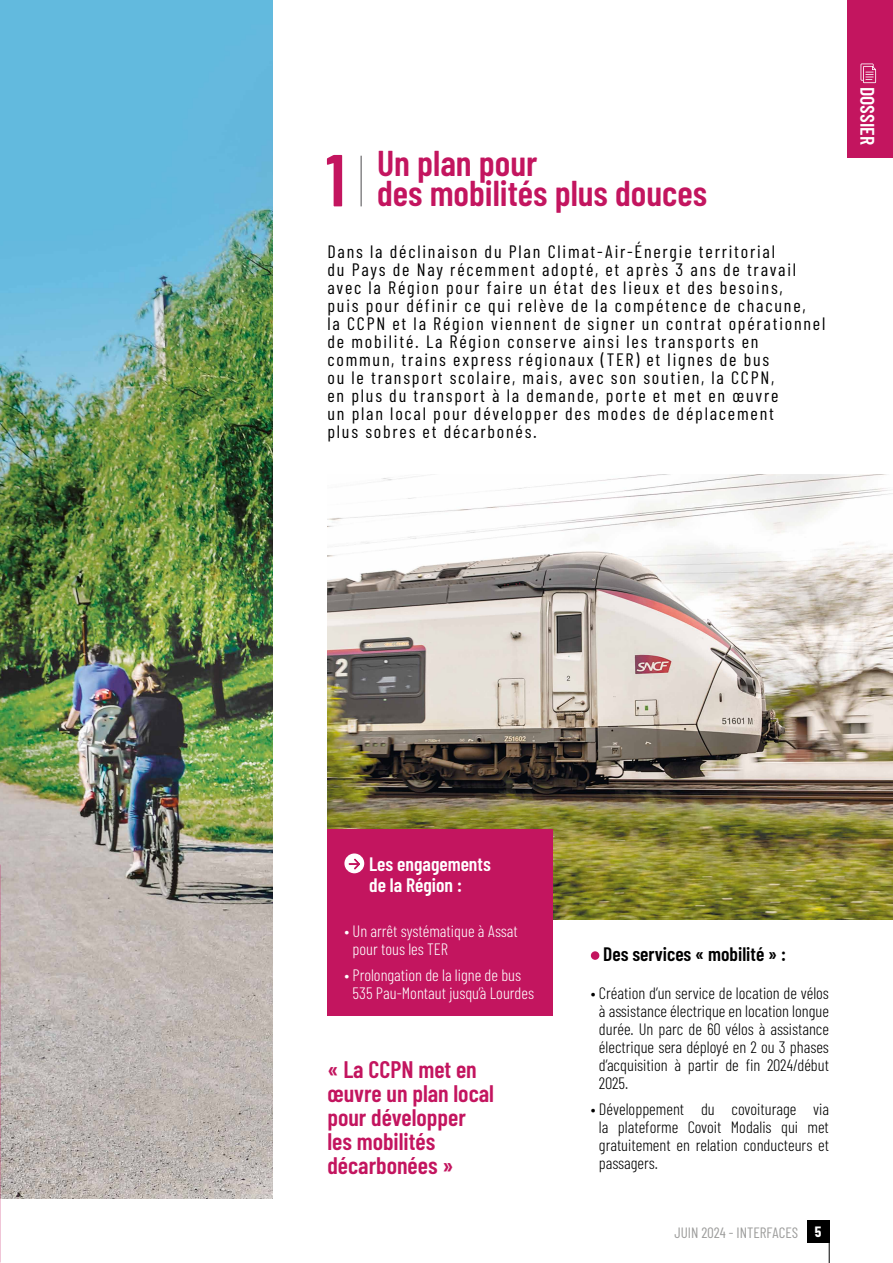
<style>
.page{position:relative;width:893px;height:1263px;background:#fff}
.page>*{position:absolute;margin:0;border:0;box-sizing:border-box;transform-origin:0 0}
.t1{font:600 36px/30px "Barlow Condensed";color:#c3155f}
.t2{font:600 24px/24px "Barlow Condensed";color:#c3155f}
.t3{font:600 19.65px "Barlow Condensed";color:#fff}
.t4{font:600 19.5px/21px "Barlow Condensed";color:#fff}
.t5{font:600 19.5px "Barlow Condensed";color:#000}
.t6{font:18px/18px "Barlow Condensed";letter-spacing:.1em;color:#000}
.t7{font:300 16.5px/18px "Barlow Condensed";color:#000;text-align:justify}
.t8{font:300 16.5px/18px "Barlow Condensed";color:#fff}
.t9{font:15px "Barlow Condensed";color:#9d9d9c}
.s1{font-size:73.5px}
.s2{font-weight:700;color:#fff}
</style>
<div class="page">
<hr style="left:829px;top:1222px;width:1px;height:41px;background:#000">
<div style="left:807px;top:1220px;width:22px;height:23px;background:#000"></div>
<img style="left:0;top:0;width:272px;height:1198px">
<div style="left:848px;top:0;width:45px;height:157px;background:#c3155f"></div>
<svg style="left:860px;top:63px;width:16px;height:20px"></svg>
<hr style="left:361px;top:156px;width:1px;height:50px;background:#4b4a4d">
<img style="left:327px;top:474px;width:566px;height:446px">
<div style="left:591px;top:951px;width:8px;height:9px;background:#c3155f;border-radius:50%"></div>
<div style="left:327px;top:829px;width:226px;height:187px;background:#c3155f"></div>
<div style="left:344px;top:853px;width:20px;height:20px;background:#fff;border-radius:50%"></div>
<h1 class="t1" style="left:377px;top:148px;width:331px;text-indent:-51px"><span class="s1">1</span> Un plan pour<br>des mobilités plus douces</h1>
<p class="t6" style="left:327px;top:242px;width:499px">Dans la déclinaison du Plan Climat-Air-Énergie territorial<br>du Pays de Nay récemment adopté, et après 3 ans de travail avec la Région pour faire un état des lieux et des besoins,<br>puis pour définir ce qui relève de la compétence de chacune,<br>la CCPN et la Région viennent de signer un contrat opérationnel de mobilité. La Région conserve ainsi les transports en commun, trains express régionaux (TER) et lignes de bus<br>ou le transport scolaire, mais, avec son soutien, la CCPN,<br>en plus du transport à la demande, porte et met en œuvre<br>un plan local pour développer des modes de déplacement<br>plus sobres et décarbonés.</p>
<p class="t3" style="left:880px;top:87px;width:59px;rotate:90deg">DOSSIER</p>
<p class="t4" style="left:369px;top:853px;width:123px">Les engagements de la Région :</p>
<p class="t8" style="left:353px;top:921px;width:167px;text-indent:-8px">• Un arrêt systématique à Assat pour tous les TER</p>
<p class="t8" style="left:353px;top:966px;width:183px;text-indent:-8px">• Prolongation de la ligne de bus<br>535 Pau‑Montaut jusqu’à Lourdes</p>
<h2 class="t2" style="left:327px;top:1056px;width:168px">« La CCPN met en œuvre un plan local pour développer les mobilités décarbonées »</h2>
<p class="t5" style="left:603px;top:942px;width:184px">Des services « mobilité » :</p>
<p class="t7" style="left:599px;top:983px;width:232px;text-indent:-8px">• Création d’un service de location de vélos à assistance électrique en location longue durée. Un parc de 60 vélos à assistance électrique sera déployé en 2 ou 3 phases d’acquisition à partir de fin 2024/début 2025.</p>
<p class="t7" style="left:599px;top:1100px;width:231px;text-indent:-8px">• Développement du covoiturage via la plateforme Covoit Modalis qui met gratuitement en relation conducteurs et passagers.</p>
<p class="t9" style="left:674px;top:1223px;width:149px">JUIN 2024 - INTERFACES <span class="s2">5</span></p>
</div>
